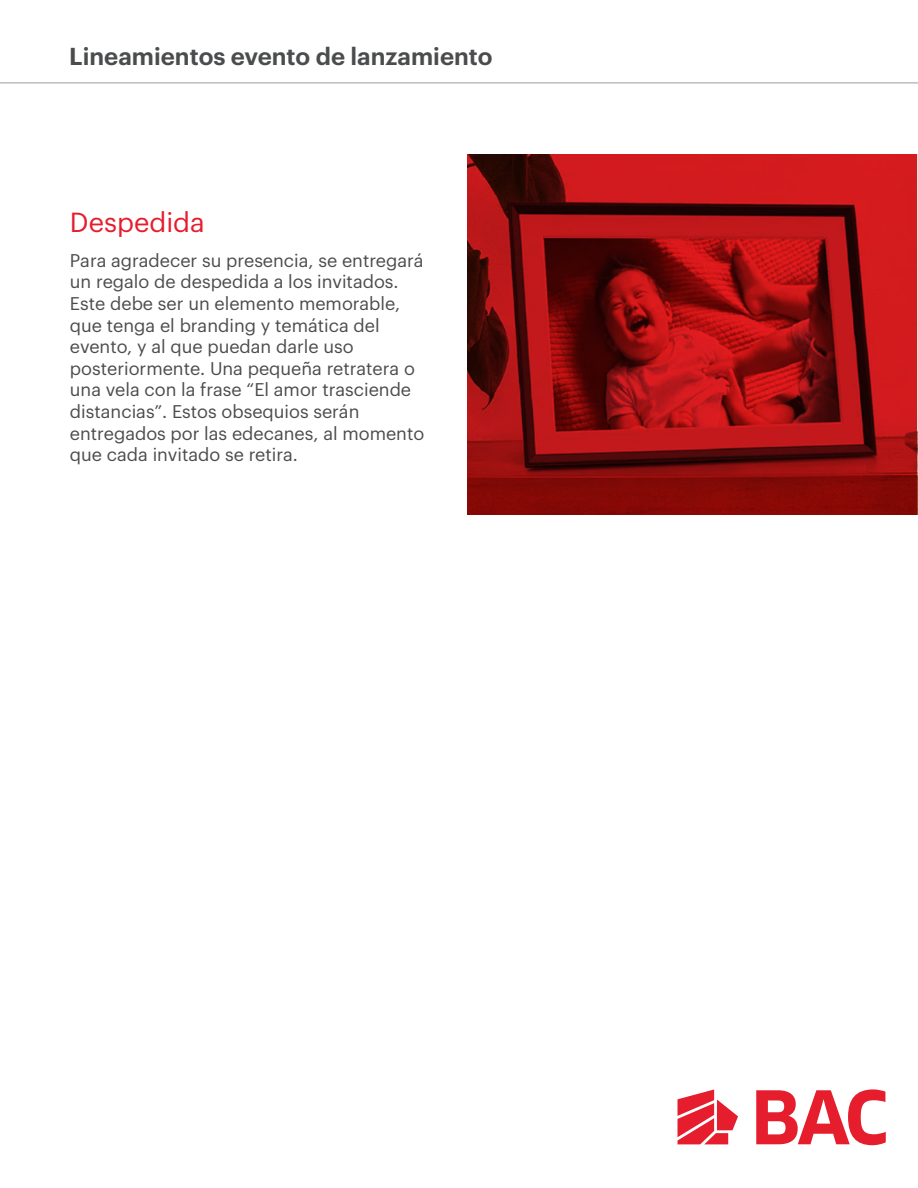
<style>
.page{position:relative;width:918px;height:1188px;background:#fff}
.page>*{position:absolute;margin:0;border:0;box-sizing:border-box;transform-origin:0 0}
.t1{font:27px "Graphik";color:#e51d2d}
.t2{font:600 24px "Graphik";color:#4b4c4d}
.t3{font:18px/21.6px "Graphik";color:#4b4c4d}
</style>
<div class="page">
<svg style="left:678px;top:1089px;width:60px;height:55px"></svg>
<svg style="left:756px;top:1089px;width:130px;height:56px"></svg>
<hr style="left:0;top:82px;width:918px;height:2px;background:#bbbdbf">
<svg style="left:467px;top:154px;width:450px;height:361px"></svg>
<h2 class="t2" style="left:69px;top:38px;width:425px">Lineamientos evento de lanzamiento</h2>
<h1 class="t1" style="left:70px;top:202px;width:136px">Despedida</h1>
<p class="t3" style="left:70px;top:248px;width:356px">Para agradecer su presencia, se entregará un regalo de despedida a los invitados.<br>Este debe ser un elemento memorable, que tenga el branding y temática del evento, y al que puedan darle uso posteriormente. Una pequeña retratera o una vela con la frase “El amor trasciende distancias”. Estos obsequios serán entregados por las edecanes, al momento que cada invitado se retira.</p>
</div>
